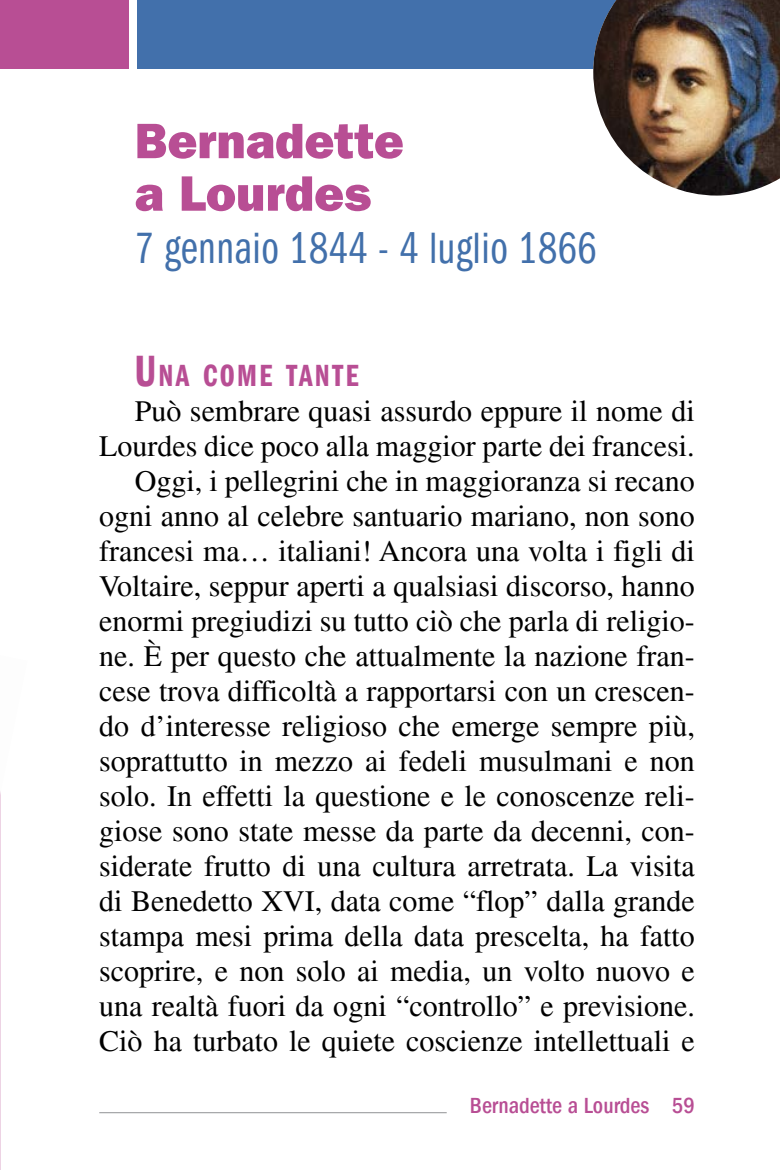
<style>
.page{position:relative;width:780px;height:1170px;background:#fff}
.page>*{position:absolute;margin:0;border:0;box-sizing:border-box;transform-origin:0 0}
.t1{font:50px/52.5px "ITC Franklin Gothic Std Hvy";color:#b84e94}
.t2{font:45px "ITC Franklin Gothic Std Bk Cp";letter-spacing:.01em;color:#4270ab}
.t3{font:31.5px "ITC Franklin Gothic Std Dm Cp";letter-spacing:.07em;color:#b84e94}
.t4{font:30px/35px "Times LT Std";color:#000;text-align:right}
.t5{font:500 condensed 22.5px "ITC Franklin Gothic Std";color:#b84e94}
.s1{font-size:45px}
</style>
<div class="page">
<div style="left:137px;top:0;width:643px;height:69px;background:#4270ab"></div>
<div style="left:0;top:0;width:129px;height:69px;background:#b84e94"></div>
<img style="left:593px;top:0;width:187px;height:195px">
<hr style="left:99px;top:1111px;width:347px;height:2px;background:#a7a8aa">
<h1 class="t1" style="left:135px;top:115px;width:271px">Bernadette a Lourdes</h1>
<h2 class="t2" style="left:135px;top:224px;width:463px">7 gennaio 1844 - 4 luglio 1866</h2>
<p class="t3" style="left:135px;top:358px;width:225px"><span class="s1">U</span>NA COME TANTE</p>
<p class="t4" style="left:99px;top:393px;width:597px">Può sembrare quasi assurdo eppure il nome di Lourdes dice poco alla maggior parte dei francesi.<br>Oggi, i pellegrini che in maggioranza si recano ogni anno al celebre santuario mariano, non sono francesi ma… italiani! Ancora una volta i figli di Voltaire, seppur aperti a qualsiasi discorso, hanno enormi pregiudizi su tutto ciò che parla di religio&shy;ne. È per questo che attualmente la nazione fran&shy;cese trova difficoltà a rapportarsi con un crescen&shy;do d’interesse religioso che emerge sempre più, soprattutto in mezzo ai fedeli musulmani e non solo. In effetti la questione e le conoscenze reli&shy;giose sono state messe da parte da decenni, con&shy;siderate frutto di una cultura arretrata. La visita di Benedetto XVI, data come “flop” dalla grande stampa mesi prima della data prescelta, ha fatto scoprire, e non solo ai media, un volto nuovo e una realtà fuori da ogni “controllo” e previsione.<br>Ciò ha turbato le quiete coscienze intellettuali e</p>
<p class="t5" style="left:469px;top:1092px;width:227px">Bernadette a Lourdes 59</p>
</div>
